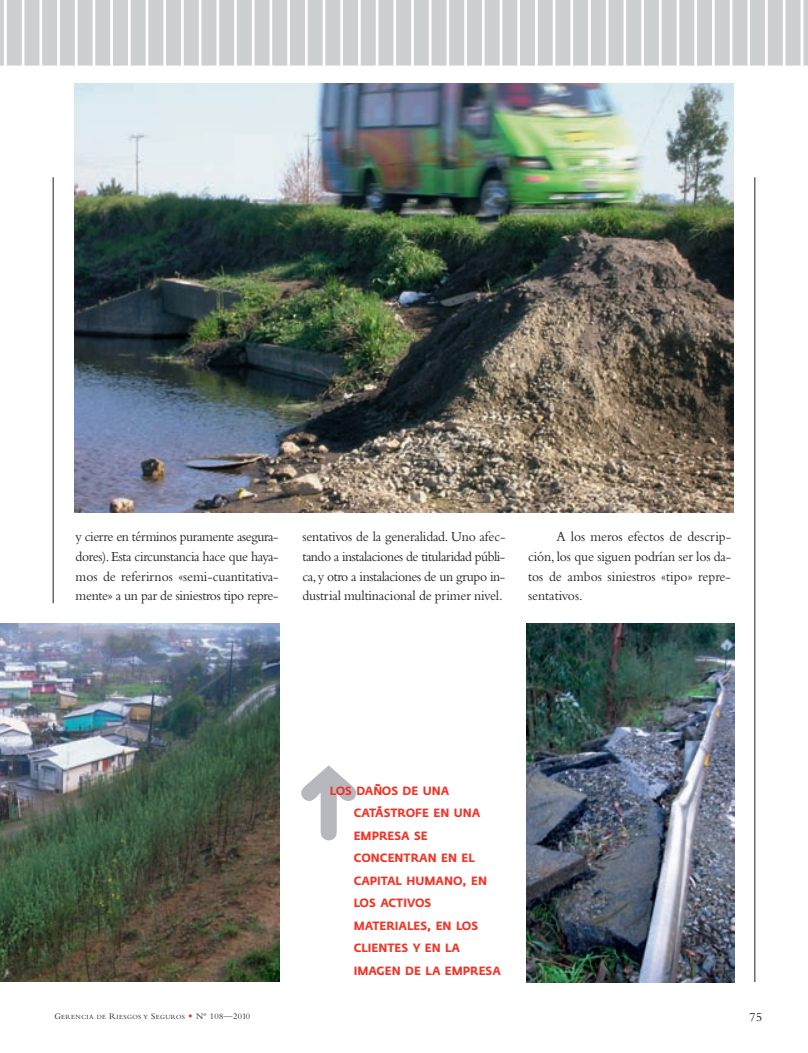
<style>
.page{position:relative;width:808px;height:1053px;background:#fff}
.page>*{position:absolute;margin:0;border:0;box-sizing:border-box;transform-origin:0 0}
.t1{font:14.38px/19.6px "Bembo";letter-spacing:-.01em;color:#231f20;text-align:justify;scale:.95 1}
.t2{font:12.5px "Bembo";color:#231f20}
.t3{font:700 11.88px/22.5px "Fedra Sans";color:#ee3529;scale:.95 1}
.t4{font:6.5px "Bembo";letter-spacing:.065em;color:#231f20}
.s1{font-size:8.75px}
.s2{font-family:"Goudy";font-size:8.75px;color:#ee3529}
</style>
<div class="page">
<hr style="left:53px;top:177px;width:1px;height:426px;background:#231f20">
<hr style="left:755px;top:177px;width:1px;height:804px;background:#231f20">
<hr style="left:0;top:0;width:4px;height:66px;background:#cdd0d0">
<div style="left:7px;top:0;width:15px;height:66px;background:#cdd0d0"></div>
<div style="left:24px;top:0;width:15px;height:66px;background:#cdd0d0"></div>
<div style="left:42px;top:0;width:15px;height:66px;background:#cdd0d0"></div>
<div style="left:60px;top:0;width:15px;height:66px;background:#cdd0d0"></div>
<div style="left:78px;top:0;width:15px;height:66px;background:#cdd0d0"></div>
<div style="left:95px;top:0;width:15px;height:66px;background:#cdd0d0"></div>
<div style="left:113px;top:0;width:15px;height:66px;background:#cdd0d0"></div>
<div style="left:131px;top:0;width:15px;height:66px;background:#cdd0d0"></div>
<div style="left:148px;top:0;width:15px;height:66px;background:#cdd0d0"></div>
<div style="left:166px;top:0;width:15px;height:66px;background:#cdd0d0"></div>
<div style="left:184px;top:0;width:15px;height:66px;background:#cdd0d0"></div>
<div style="left:201px;top:0;width:15px;height:66px;background:#cdd0d0"></div>
<div style="left:219px;top:0;width:15px;height:66px;background:#cdd0d0"></div>
<div style="left:237px;top:0;width:15px;height:66px;background:#cdd0d0"></div>
<div style="left:255px;top:0;width:15px;height:66px;background:#cdd0d0"></div>
<div style="left:272px;top:0;width:15px;height:66px;background:#cdd0d0"></div>
<div style="left:290px;top:0;width:15px;height:66px;background:#cdd0d0"></div>
<div style="left:308px;top:0;width:15px;height:66px;background:#cdd0d0"></div>
<div style="left:325px;top:0;width:15px;height:66px;background:#cdd0d0"></div>
<div style="left:343px;top:0;width:15px;height:66px;background:#cdd0d0"></div>
<div style="left:361px;top:0;width:15px;height:66px;background:#cdd0d0"></div>
<div style="left:378px;top:0;width:15px;height:66px;background:#cdd0d0"></div>
<div style="left:396px;top:0;width:15px;height:66px;background:#cdd0d0"></div>
<div style="left:414px;top:0;width:15px;height:66px;background:#cdd0d0"></div>
<div style="left:431px;top:0;width:15px;height:66px;background:#cdd0d0"></div>
<div style="left:449px;top:0;width:15px;height:66px;background:#cdd0d0"></div>
<div style="left:467px;top:0;width:15px;height:66px;background:#cdd0d0"></div>
<div style="left:485px;top:0;width:15px;height:66px;background:#cdd0d0"></div>
<div style="left:502px;top:0;width:15px;height:66px;background:#cdd0d0"></div>
<div style="left:520px;top:0;width:15px;height:66px;background:#cdd0d0"></div>
<div style="left:538px;top:0;width:15px;height:66px;background:#cdd0d0"></div>
<div style="left:555px;top:0;width:15px;height:66px;background:#cdd0d0"></div>
<div style="left:573px;top:0;width:15px;height:66px;background:#cdd0d0"></div>
<div style="left:591px;top:0;width:15px;height:66px;background:#cdd0d0"></div>
<div style="left:608px;top:0;width:15px;height:66px;background:#cdd0d0"></div>
<div style="left:626px;top:0;width:15px;height:66px;background:#cdd0d0"></div>
<div style="left:644px;top:0;width:15px;height:66px;background:#cdd0d0"></div>
<div style="left:662px;top:0;width:15px;height:66px;background:#cdd0d0"></div>
<div style="left:679px;top:0;width:15px;height:66px;background:#cdd0d0"></div>
<div style="left:697px;top:0;width:15px;height:66px;background:#cdd0d0"></div>
<div style="left:732px;top:0;width:15px;height:66px;background:#cdd0d0"></div>
<div style="left:715px;top:0;width:15px;height:66px;background:#cdd0d0"></div>
<div style="left:750px;top:0;width:15px;height:66px;background:#cdd0d0"></div>
<div style="left:785px;top:0;width:15px;height:66px;background:#cdd0d0"></div>
<div style="left:803px;top:0;width:5px;height:66px;background:#cdd0d0"></div>
<div style="left:768px;top:0;width:15px;height:66px;background:#cdd0d0"></div>
<img style="left:0;top:623px;width:280px;height:358px">
<img style="left:74px;top:83px;width:659px;height:429px">
<img style="left:526px;top:623px;width:208px;height:358px">
<p class="t1" style="left:76px;top:528px;width:215px">y cierre en términos puramente asegura&shy;dores). Esta circunstancia hace que haya&shy;mos de referirnos «semi-cuantitativa&shy;mente» a un par de siniestros tipo repre-</p>
<p class="t1" style="left:302px;top:528px;width:215px">sentativos de la generalidad. Uno afec&shy;tando a instalaciones de titularidad públi&shy;ca, y otro a instalaciones de un grupo in&shy;dustrial multinacional de primer nivel.</p>
<p class="t1" style="left:528px;top:528px;width:215px;text-indent:28px">A los meros efectos de descrip&shy;ción, los que siguen podrían ser los da&shy;tos de ambos siniestros «tipo» repre&shy;sentativos.</p>
<p class="t3" style="left:354px;top:780px;width:156px;text-indent:-24px">LOS DAÑOS DE UNA<br>CATÁSTROFE EN UNA<br>EMPRESA SE<br>CONCENTRAN EN EL<br>CAPITAL HUMANO, EN<br>LOS ACTIVOS<br>MATERIALES, EN LOS<br>CLIENTES Y EN LA<br>IMAGEN DE LA EMPRESA</p>
<p class="t4" style="left:54px;top:1014px;width:197px"><span class="s1">G</span>ERENCIA DE <span class="s1">R</span>IESGOS Y <span class="s1">S</span>EGUROS <span class="s2">•</span> <span class="s1">Nº 108—2010</span></p>
<p class="t2" style="left:749px;top:1012px;width:14px">75</p>
</div>
